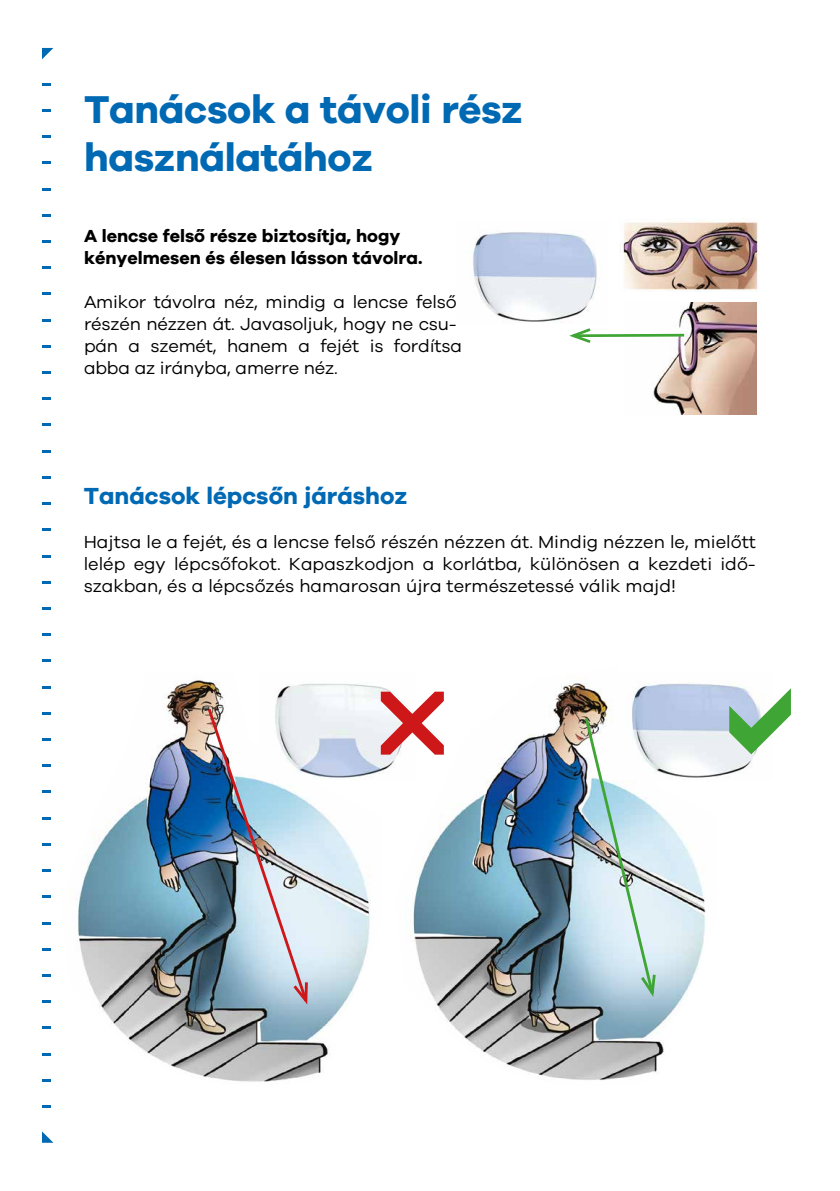
<style>
.page{position:relative;width:840px;height:1191px;background:#fff}
.page>*{position:absolute;margin:0;border:0;box-sizing:border-box;transform-origin:0 0}
.t1{font:700 40px/48px "Galano Grotesque";letter-spacing:-.01em;color:#0069b4}
.t2{font:700 24px "Galano Grotesque";color:#0069b4}
.t3{font:18px/22px "Galano Grotesque";letter-spacing:-.01em;color:#000}
.t4{font:700 18px/22px "Galano Grotesque";color:#000}
</style>
<div class="page">
<img style="left:76px;top:680px;width:295px;height:402px">
<img style="left:410px;top:677px;width:296px;height:403px">
<img style="left:205px;top:706px;width:104px;height:302px">
<img style="left:582px;top:715px;width:75px;height:286px">
<img style="left:613px;top:677px;width:142px;height:102px">
<img style="left:257px;top:677px;width:158px;height:102px">
<img style="left:473px;top:231px;width:124px;height:91px">
<img style="left:620px;top:218px;width:138px;height:73px">
<img style="left:653px;top:303px;width:103px;height:111px">
<hr style="left:573px;top:334px;width:110px;height:3px;background:#3fa535">
<svg style="left:569px;top:328px;width:24px;height:15px"></svg>
<svg style="left:42px;top:581px;width:8px;height:2px"></svg>
<svg style="left:42px;top:895px;width:8px;height:3px"></svg>
<svg style="left:42px;top:738px;width:8px;height:3px"></svg>
<svg style="left:42px;top:1053px;width:8px;height:2px"></svg>
<svg style="left:42px;top:659px;width:8px;height:3px"></svg>
<svg style="left:42px;top:974px;width:8px;height:2px"></svg>
<svg style="left:42px;top:817px;width:8px;height:2px"></svg>
<svg style="left:42px;top:633px;width:8px;height:3px"></svg>
<svg style="left:42px;top:948px;width:8px;height:2px"></svg>
<svg style="left:42px;top:790px;width:8px;height:3px"></svg>
<svg style="left:42px;top:1105px;width:8px;height:2px"></svg>
<svg style="left:42px;top:712px;width:8px;height:2px"></svg>
<svg style="left:42px;top:1026px;width:8px;height:3px"></svg>
<svg style="left:42px;top:555px;width:8px;height:2px"></svg>
<svg style="left:42px;top:869px;width:8px;height:3px"></svg>
<svg style="left:42px;top:607px;width:8px;height:3px"></svg>
<svg style="left:42px;top:922px;width:8px;height:2px"></svg>
<svg style="left:42px;top:764px;width:8px;height:3px"></svg>
<svg style="left:42px;top:1079px;width:8px;height:2px"></svg>
<svg style="left:42px;top:686px;width:8px;height:2px"></svg>
<svg style="left:42px;top:1000px;width:8px;height:3px"></svg>
<svg style="left:42px;top:528px;width:8px;height:3px"></svg>
<svg style="left:42px;top:843px;width:8px;height:2px"></svg>
<svg style="left:42px;top:1131px;width:11px;height:11px"></svg>
<svg style="left:42px;top:83px;width:8px;height:3px"></svg>
<svg style="left:42px;top:397px;width:8px;height:3px"></svg>
<svg style="left:42px;top:240px;width:8px;height:3px"></svg>
<svg style="left:42px;top:161px;width:8px;height:3px"></svg>
<svg style="left:42px;top:476px;width:8px;height:3px"></svg>
<svg style="left:42px;top:319px;width:8px;height:2px"></svg>
<svg style="left:42px;top:135px;width:8px;height:3px"></svg>
<svg style="left:42px;top:450px;width:8px;height:2px"></svg>
<svg style="left:42px;top:292px;width:8px;height:3px"></svg>
<svg style="left:42px;top:214px;width:8px;height:3px"></svg>
<svg style="left:42px;top:371px;width:8px;height:3px"></svg>
<svg style="left:42px;top:109px;width:8px;height:3px"></svg>
<svg style="left:42px;top:424px;width:8px;height:2px"></svg>
<svg style="left:42px;top:266px;width:8px;height:3px"></svg>
<svg style="left:42px;top:188px;width:8px;height:2px"></svg>
<svg style="left:42px;top:502px;width:8px;height:3px"></svg>
<svg style="left:42px;top:345px;width:8px;height:3px"></svg>
<svg style="left:42px;top:48px;width:11px;height:11px"></svg>
<svg style="left:380px;top:691px;width:63px;height:63px"></svg>
<svg style="left:728px;top:687px;width:34px;height:67px;background:#d2dcec"></svg>
<h1 class="t1" style="left:84px;top:84px;width:440px">Tanácsok a távoli rész használatához</h1>
<p class="t4" style="left:84px;top:224px;width:340px">A lencse felső része biztosítja, hogy kényelmesen és élesen lásson távolra.</p>
<p class="t3" style="left:84px;top:290px;width:379px">Amikor távolra néz, mindig a lencse felső részén nézzen át. Javasoljuk, hogy ne csu&shy;pán a szemét, hanem a fejét is fordítsa abba az irányba, amerre néz.</p>
<h2 class="t2" style="left:84px;top:481px;width:325px">Tanácsok lépcsőn járáshoz</h2>
<p class="t3" style="left:84px;top:530px;width:673px;text-align:justify">Hajtsa le a fejét, és a lencse felső részén nézzen át. Mindig nézzen le, mielőtt lelép egy lépcsőfokot. Kapaszkodjon a korlátba, különösen a kezdeti idő&shy;szakban, és a lépcsőzés hamarosan újra természetessé válik majd!</p>
</div>
